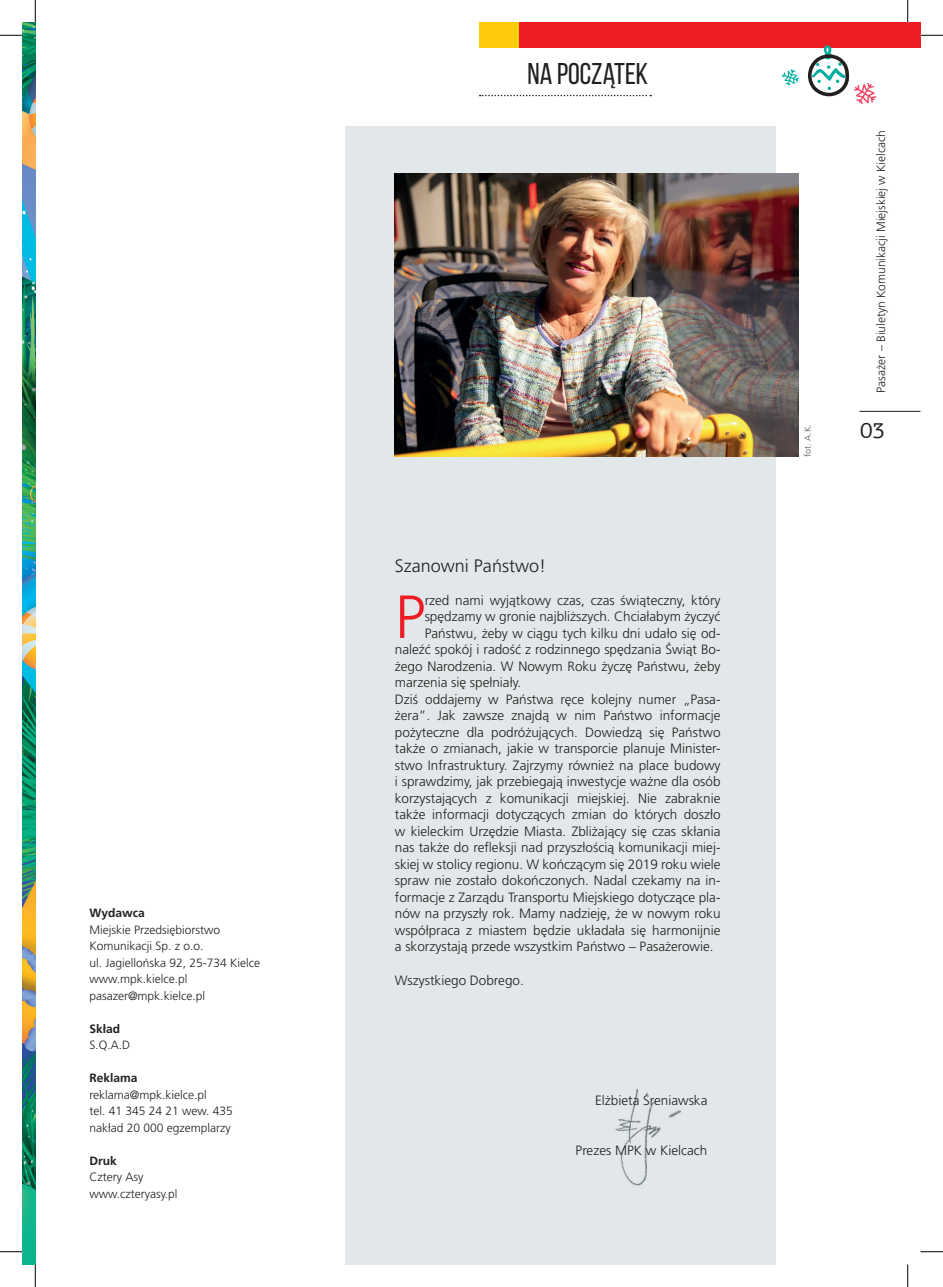
<style>
.page{position:relative;width:943px;height:1287px;background:#fff}
.page>*{position:absolute;margin:0;border:0;box-sizing:border-box;transform-origin:0 0}
.t1{font:300 60.75px "Frutiger LT Pl";color:#ee1d23}
.t2{font:30px "Bebas Neue";color:#231f20}
.t3{font:22.5px "PF Agora Slab Pro";color:#231f20}
.t4{font:300 18px "Frutiger LT Pl";color:#231f20}
.t5{font:300 13.5px "Frutiger LT Pl";color:#231f20}
.t6{font:300 12px/16.5px "Frutiger LT Pl";color:#231f20}
.t7{font:700 12px "Frutiger LT Pl";color:#231f20}
.t8{font:300 9px "Frutiger LT Pl";color:#57585a}
</style>
<div class="page">
<div style="left:345px;top:126px;width:430px;height:1138px;background:#e2e8e9"></div>
<img style="left:395px;top:173px;width:403px;height:283px">
<img style="left:22px;top:23px;width:13px;height:1241px">
<img style="left:615px;top:1089px;width:66px;height:97px">
<div style="left:518px;top:22px;width:402px;height:26px;background:#ee1d23"></div>
<div style="left:478px;top:22px;width:40px;height:26px;background:#feca0a"></div>
<hr style="left:859px;top:411px;width:61px;height:1px;background:#231f20">
<svg style="left:479px;top:95px;width:172px;height:1px"></svg>
<svg style="left:782px;top:69px;width:17px;height:17px"></svg>
<svg style="left:808px;top:45px;width:68px;height:60px"></svg>
<hr style="left:906px;top:0;width:2px;height:23px;background:#fff">
<svg style="left:0;top:35px;width:22px;height:1px"></svg>
<svg style="left:920px;top:35px;width:22px;height:1px"></svg>
<svg style="left:0;top:1251px;width:22px;height:1px"></svg>
<svg style="left:920px;top:1251px;width:22px;height:1px"></svg>
<svg style="left:35px;top:0;width:1px;height:23px"></svg>
<svg style="left:35px;top:1264px;width:1px;height:23px"></svg>
<svg style="left:907px;top:0;width:1px;height:23px"></svg>
<svg style="left:907px;top:1264px;width:1px;height:23px"></svg>
<p class="t7" style="left:89px;top:906px;width:57px">Wydawca</p>
<p class="t6" style="left:89px;top:921px;width:172px">Miejskie Przedsiębiorstwo<br>Komunikacji Sp. z o.o.<br>ul. Jagiellońska 92, 25-734 Kielce www.mpk.kielce.pl pasazer@mpk.kielce.pl</p>
<p class="t7" style="left:89px;top:1021px;width:32px">Skład</p>
<p class="t6" style="left:89px;top:1037px;width:42px">S.Q.A.D</p>
<p class="t7" style="left:89px;top:1071px;width:50px">Reklama</p>
<p class="t6" style="left:89px;top:1086px;width:145px">reklama@mpk.kielce.pl<br>tel. 41 345 24 21 wew. 435 nakład 20 000 egzemplarzy</p>
<p class="t7" style="left:89px;top:1153px;width:29px">Druk</p>
<p class="t6" style="left:89px;top:1169px;width:90px">Cztery Asy www.czteryasy.pl</p>
<h2 class="t2" style="left:527px;top:57px;width:122px">NA POCZĄTEK</h2>
<h3 class="t4" style="left:395px;top:555px;width:153px">Szanowni Państwo!</h3>
<h1 class="t1" style="left:395px;top:582px;width:32px">P</h1>
<p class="t5" style="left:424px;top:592px;width:297px">rzed nami wyjątkowy czas, czas świąteczny, który</p>
<p class="t5" style="left:424px;top:609px;width:297px">spędzamy w gronie najbliższych. Chciałabym życzyć</p>
<p class="t5" style="left:424px;top:625px;width:297px">Państwu, żeby w ciągu tych kilku dni udało się od-</p>
<p class="t5" style="left:395px;top:642px;width:327px">naleźć spokój i radość z rodzinnego spędzania Świąt Bo-</p>
<p class="t5" style="left:395px;top:658px;width:327px">żego Narodzenia. W Nowym Roku życzę Państwu, żeby</p>
<p class="t5" style="left:395px;top:675px;width:128px">marzenia się spełniały.</p>
<p class="t5" style="left:395px;top:691px;width:327px">Dziś oddajemy w Państwa ręce kolejny numer „Pasa-</p>
<p class="t5" style="left:395px;top:708px;width:327px">żera”. Jak zawsze znajdą w nim Państwo informacje</p>
<p class="t5" style="left:395px;top:724px;width:327px">pożyteczne dla podróżujących. Dowiedzą się Państwo</p>
<p class="t5" style="left:395px;top:741px;width:327px">także o zmianach, jakie w transporcie planuje Minister-</p>
<p class="t5" style="left:395px;top:757px;width:327px">stwo Infrastruktury. Zajrzymy również na place budowy</p>
<p class="t5" style="left:395px;top:774px;width:327px">i sprawdzimy, jak przebiegają inwestycje ważne dla osób</p>
<p class="t5" style="left:395px;top:790px;width:327px">korzystających z komunikacji miejskiej. Nie zabraknie</p>
<p class="t5" style="left:395px;top:807px;width:327px">także informacji dotyczących zmian do których doszło</p>
<p class="t5" style="left:395px;top:823px;width:327px">w kieleckim Urzędzie Miasta. Zbliżający się czas skłania</p>
<p class="t5" style="left:395px;top:840px;width:327px">nas także do refleksji nad przyszłością komunikacji miej-</p>
<p class="t5" style="left:395px;top:856px;width:327px">skiej w stolicy regionu. W kończącym się 2019 roku wiele</p>
<p class="t5" style="left:395px;top:873px;width:327px">spraw nie zostało dokończonych. Nadal czekamy na in-</p>
<p class="t5" style="left:395px;top:889px;width:327px">formacje z Zarządu Transportu Miejskiego dotyczące pla-</p>
<p class="t5" style="left:395px;top:906px;width:327px">nów na przyszły rok. Mamy nadzieję, że w nowym roku</p>
<p class="t5" style="left:395px;top:922px;width:327px">współpraca z miastem będzie układała się harmonijnie</p>
<p class="t5" style="left:395px;top:939px;width:320px">a skorzystają przede wszystkim Państwo – Pasażerowie.</p>
<p class="t5" style="left:395px;top:972px;width:130px">Wszystkiego Dobrego.</p>
<p class="t5" style="left:595px;top:1092px;width:114px">Elżbieta Śreniawska</p>
<p class="t5" style="left:575px;top:1142px;width:133px">Prezes MPK w Kielcach</p>
<p class="t8" style="left:802px;top:456px;width:34px;rotate:-90deg">fot. A.K.</p>
<p class="t6" style="left:872px;top:393px;width:264px;rotate:-90deg">Pasażer – Biuletyn Komunikacji Miejskiej w Kielcach</p>
<h3 class="t3" style="left:859px;top:416px;width:27px">03</h3>
</div>
